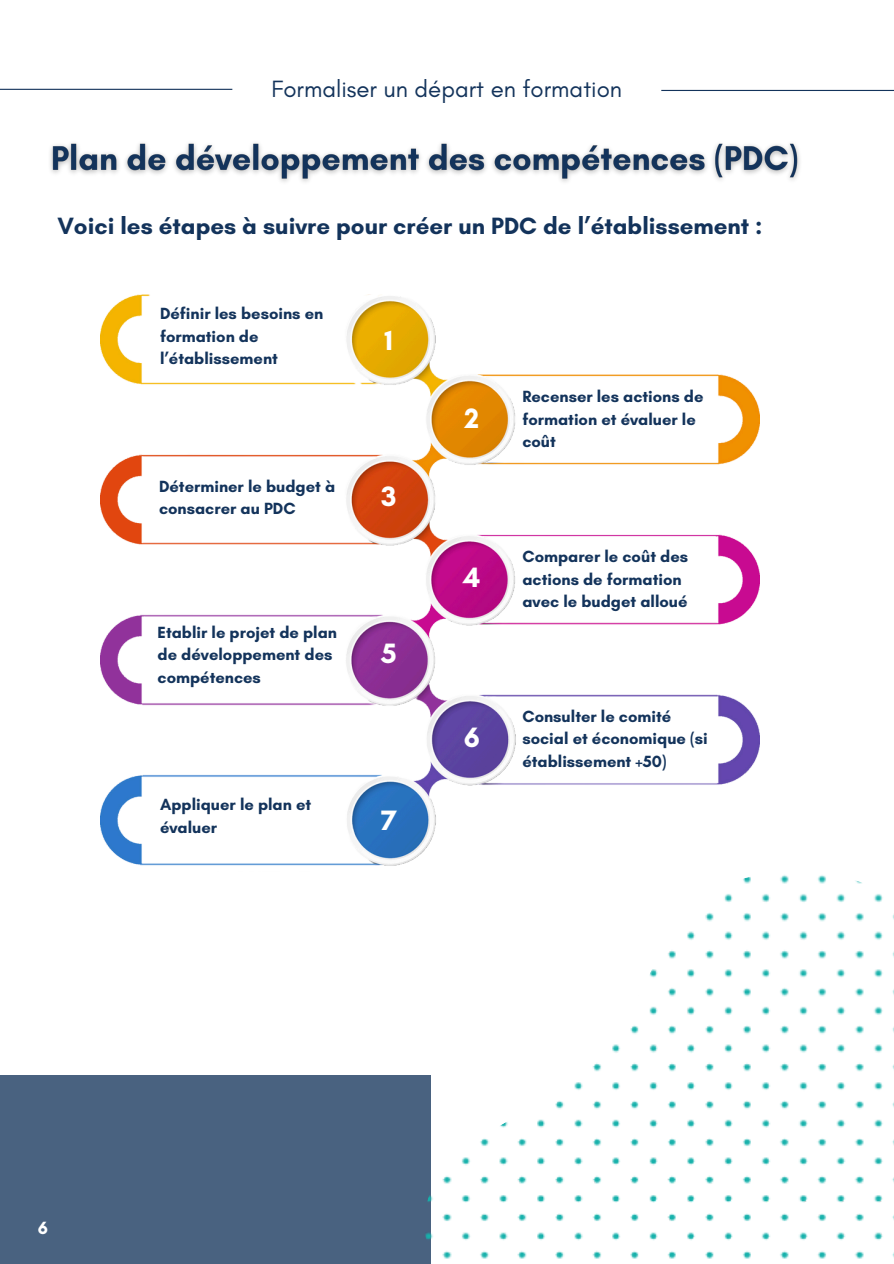
<style>
.page{position:relative;width:894px;height:1264px;background:#fff}
.page>*{position:absolute;margin:0;border:0;box-sizing:border-box;transform-origin:0 0}
.t1{font:700 28.5px "Glacial Indifference";color:#fff}
.t2{font:700 24px "Glacial Indifference";color:#13335b}
.t3{font:24px "Glacial Indifference";color:#13335b}
.t4{font:700 18px "Glacial Indifference";color:#fff}
.t5{font:700 16.5px/22.5px "Glacial Indifference";color:#13335b}
</style>
<div class="page">
<div style="left:0;top:1074px;width:430px;height:189px;background:#496280"></div>
<hr style="left:0;top:89px;width:232px;height:1px;background:#13335b">
<hr style="left:661px;top:90px;width:232px;height:1px;background:#13335b">
<svg style="left:423px;top:875px;width:470px;height:388px"></svg>
<img style="left:101px;top:295px;width:658px;height:571px">
<img style="left:50px;top:143px;width:750px;height:39px">
<h2 class="t3" style="left:271px;top:74px;width:352px">Formaliser un départ en formation</h2>
<p class="t2" style="left:57px;top:211px;width:706px">Voici les étapes à suivre pour créer un PDC de l’établissement :</p>
<p class="t5" style="left:160px;top:302px;width:165px">Définir les besoins en formation de l’établissement</p>
<p class="t1" style="left:384px;top:323px;width:10px">1</p>
<p class="t5" style="left:159px;top:474px;width:178px">Déterminer le budget à consacrer au PDC</p>
<p class="t5" style="left:157px;top:620px;width:181px">Etablir le projet de plan de développement des compétences</p>
<p class="t5" style="left:160px;top:793px;width:153px">Appliquer le plan et évaluer</p>
<p class="t1" style="left:381px;top:478px;width:17px">3</p>
<p class="t1" style="left:381px;top:636px;width:17px">5</p>
<p class="t1" style="left:381px;top:802px;width:17px">7</p>
<p class="t1" style="left:464px;top:400px;width:16px">2</p>
<p class="t1" style="left:463px;top:560px;width:19px">4</p>
<p class="t1" style="left:463px;top:720px;width:18px">6</p>
<p class="t5" style="left:522px;top:385px;width:182px">Recenser les actions de formation et évaluer le coût</p>
<p class="t5" style="left:522px;top:545px;width:167px">Comparer le coût des actions de formation avec le budget alloué</p>
<p class="t5" style="left:522px;top:705px;width:187px">Consulter le comité social et économique (si établissement +50)</p>
<p class="t4" style="left:38px;top:1216px;width:12px">6</p>
</div>
